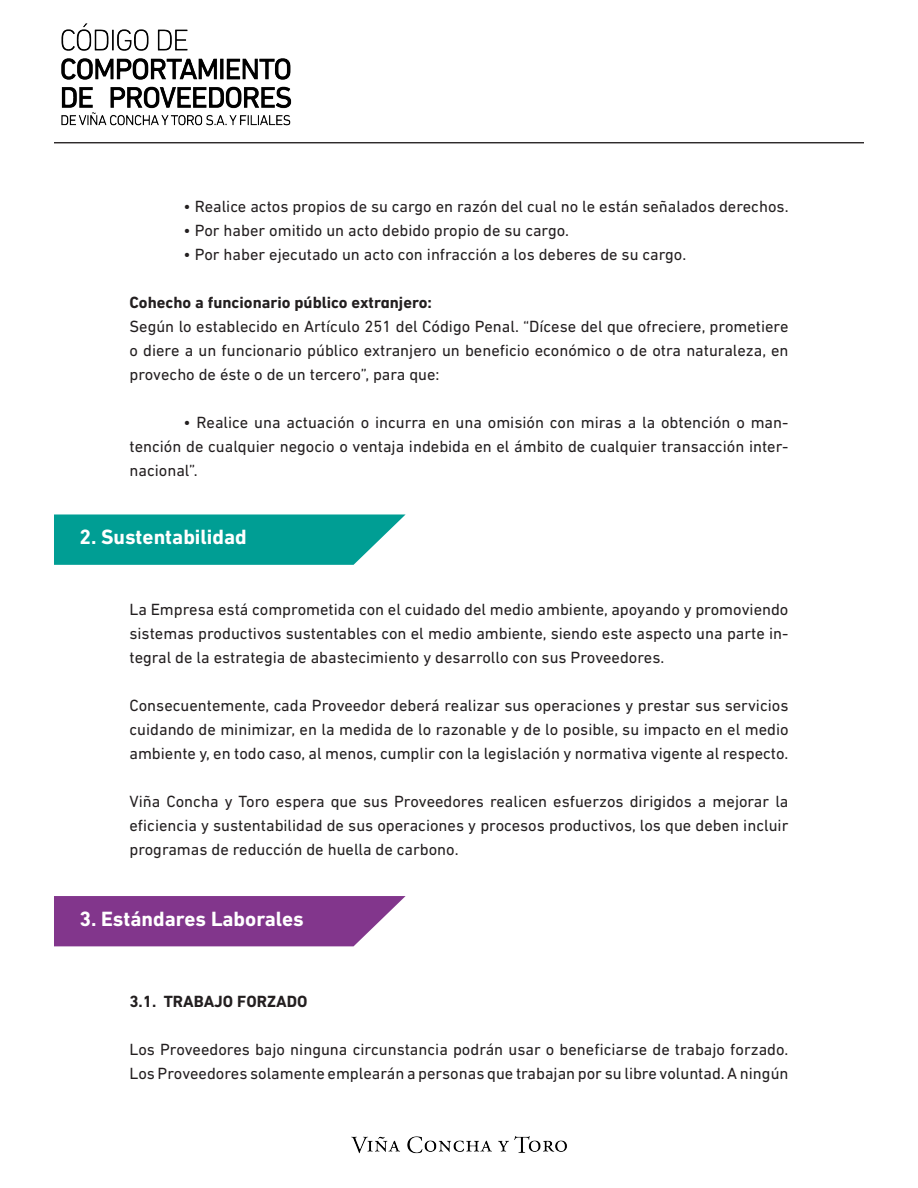
<style>
.page{position:relative;width:918px;height:1188px;background:#fff}
.page>*{position:absolute;margin:0;border:0;box-sizing:border-box;transform-origin:0 0}
.t1{font:700 21px "DIN Next LT Pro";color:#fff}
.t2{font:16.5px/24px "DIN Next LT Pro";color:#231f20;text-align:justify}
.t3{font:700 16.5px "DIN Next LT Pro";color:#231f20}
</style>
<div class="page">
<img style="left:351px;top:1136px;width:216px;height:18px">
<img style="left:61px;top:23px;width:231px;height:103px">
<svg style="left:54px;top:514px;width:352px;height:51px;background:#15a59c"></svg>
<svg style="left:54px;top:896px;width:352px;height:50px;background:#8a4494"></svg>
<hr style="left:54px;top:142px;width:810px;height:1px;background:#231f20">
<p class="t2" style="left:183px;top:194px;width:607px">• Realice actos propios de su cargo en razón del cual no le están señalados derechos.</p>
<p class="t2" style="left:183px;top:218px;width:387px">• Por haber omitido un acto debido propio de su cargo.</p>
<p class="t2" style="left:183px;top:242px;width:504px">• Por haber ejecutado un acto con infracción a los deberes de su cargo.</p>
<p class="t3" style="left:129px;top:293px;width:304px">Cohecho a funcionario público extranjero:</p>
<p class="t2" style="left:129px;top:314px;width:661px">Según lo establecido en Artículo 251 del Código Penal. “Dícese del que ofreciere, prometiere o diere a un funcionario público extranjero un beneficio económico o de otra naturaleza, en provecho de éste o de un tercero”, para que:</p>
<p class="t2" style="left:129px;top:410px;width:661px;text-indent:54px">• Realice una actuación o incurra en una omisión con miras a la obtención o man&shy;tención de cualquier negocio o ventaja indebida en el ámbito de cualquier transacción inter&shy;nacional”.</p>
<p class="t1" style="left:79px;top:525px;width:169px">2. Sustentabilidad</p>
<p class="t2" style="left:129px;top:598px;width:661px">La Empresa está comprometida con el cuidado del medio ambiente, apoyando y promoviendo sistemas productivos sustentables con el medio ambiente, siendo este aspecto una parte in&shy;tegral de la estrategia de abastecimiento y desarrollo con sus Proveedores.</p>
<p class="t2" style="left:129px;top:694px;width:661px">Consecuentemente, cada Proveedor deberá realizar sus operaciones y prestar sus servicios cuidando de minimizar, en la medida de lo razonable y de lo posible, su impacto en el medio ambiente y, en todo caso, al menos, cumplir con la legislación y normativa vigente al respecto.</p>
<p class="t2" style="left:129px;top:790px;width:661px">Viña Concha y Toro espera que sus Proveedores realicen esfuerzos dirigidos a mejorar la eficiencia y sustentabilidad de sus operaciones y procesos productivos, los que deben incluir programas de reducción de huella de carbono.</p>
<p class="t1" style="left:79px;top:906px;width:226px">3. Estándares Laborales</p>
<p class="t3" style="left:129px;top:992px;width:179px">3.1. TRABAJO FORZADO</p>
<p class="t2" style="left:129px;top:1038px;width:661px">Los Proveedores bajo ninguna circunstancia podrán usar o beneficiarse de trabajo forzado.<br>Los Proveedores solamente emplearán a personas que trabajan por su libre voluntad. A ningún</p>
</div>
